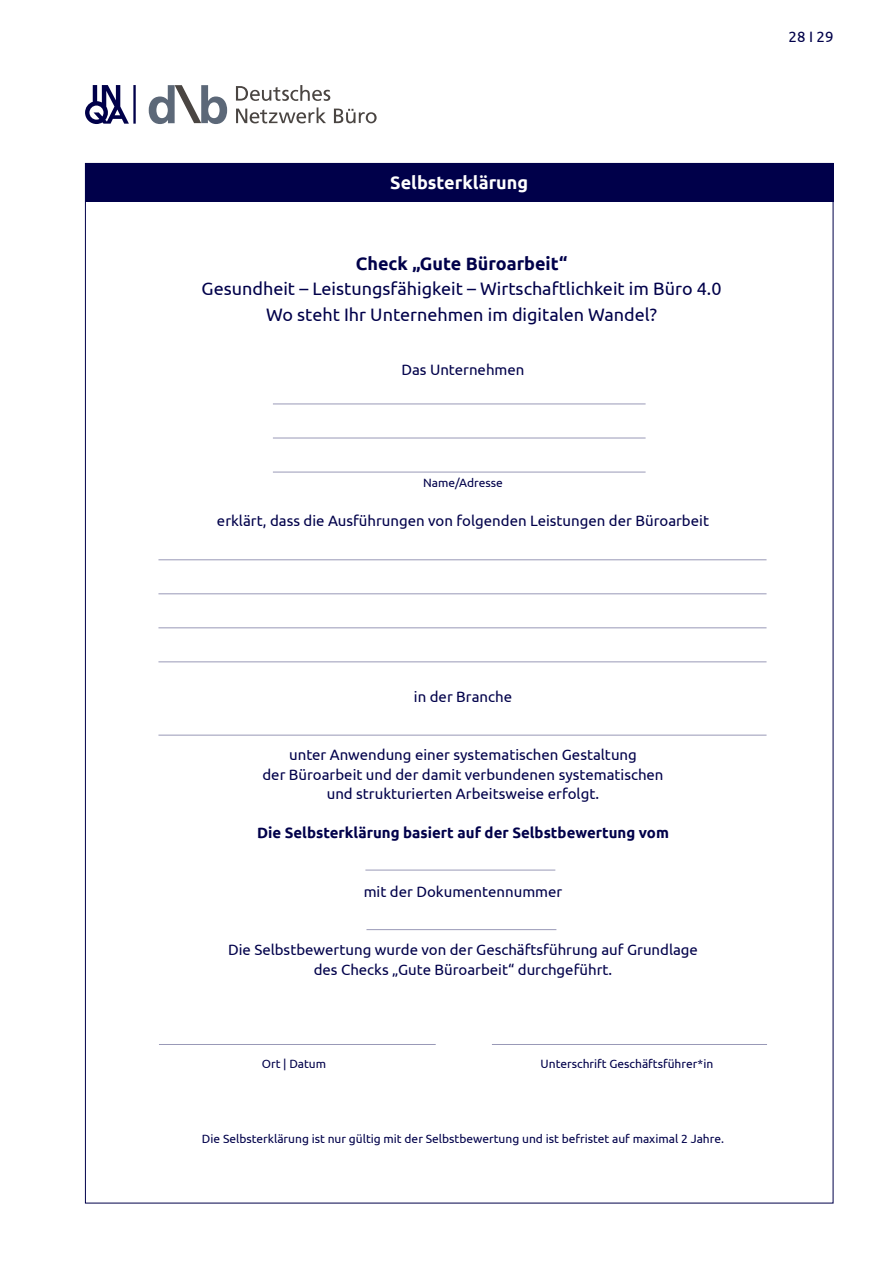
<style>
.page{position:relative;width:893px;height:1263px;background:#fff}
.page>*{position:absolute;margin:0;border:0;box-sizing:border-box;transform-origin:0 0}
.t1{font:18px "Ubuntu";color:#00004a}
.t2{font:700 18px "Ubuntu";color:#00004a}
.t3{font:700 18px "Ubuntu";color:#fff}
.t4{font:15px/19.5px "Ubuntu";color:#00004a;text-align:center}
.t5{font:700 15px "Ubuntu";color:#00004a}
.t6{font:12px "Ubuntu";color:#00004a}
</style>
<div class="page">
<div style="left:85px;top:163px;width:748px;height:39px;background:#00004a"></div>
<hr style="left:273px;top:404px;width:373px;height:1px;background:#9999b7">
<hr style="left:273px;top:438px;width:373px;height:1px;background:#9999b7">
<hr style="left:273px;top:472px;width:373px;height:1px;background:#9999b7">
<hr style="left:158px;top:559px;width:608px;height:1px;background:#9999b7">
<hr style="left:158px;top:593px;width:608px;height:1px;background:#9999b7">
<hr style="left:158px;top:627px;width:608px;height:1px;background:#9999b7">
<hr style="left:158px;top:661px;width:608px;height:1px;background:#9999b7">
<hr style="left:158px;top:735px;width:608px;height:1px;background:#9999b7">
<hr style="left:365px;top:870px;width:190px;height:1px;background:#9999b7">
<hr style="left:366px;top:929px;width:190px;height:1px;background:#9999b7">
<hr style="left:159px;top:1044px;width:277px;height:1px;background:#9999b7">
<hr style="left:492px;top:1044px;width:275px;height:1px;background:#9999b7">
<svg style="left:85px;top:85px;width:51px;height:39px"></svg>
<svg style="left:149px;top:85px;width:78px;height:39px"></svg>
<svg style="left:236px;top:85px;width:141px;height:38px"></svg>
<h2 class="t3" style="left:390px;top:171px;width:139px">Selbsterklärung</h2>
<h3 class="t2" style="left:356px;top:253px;width:213px">Check „Gute Büroarbeit“</h3>
<p class="t1" style="left:202px;top:278px;width:521px">Gesundheit – Leistungsfähigkeit – Wirtschaftlichkeit im Büro 4.0</p>
<p class="t1" style="left:266px;top:304px;width:392px">Wo steht Ihr Unternehmen im digitalen Wandel?</p>
<p class="t4" style="left:402px;top:359px;width:124px">Das Unternehmen</p>
<p class="t6" style="left:423px;top:476px;width:81px">Name/Adresse</p>
<p class="t4" style="left:217px;top:511px;width:494px">erklärt, dass die Ausführungen von folgenden Leistungen der Büroarbeit</p>
<p class="t4" style="left:414px;top:686px;width:100px">in der Branche</p>
<p class="t4" style="left:262px;top:745px;width:403px">unter Anwendung einer systematischen Gestaltung<br>der Büroarbeit und der damit verbundenen systematischen und strukturierten Arbeitsweise erfolgt.</p>
<p class="t5" style="left:257px;top:824px;width:413px">Die Selbsterklärung basiert auf der Selbstbewertung vom</p>
<p class="t4" style="left:364px;top:881px;width:200px">mit der Dokumentennummer</p>
<p class="t4" style="left:228px;top:940px;width:471px">Die Selbstbewertung wurde von der Geschäftsführung auf Grundlage des Checks „Gute Büroarbeit“ durchgeführt.</p>
<p class="t6" style="left:262px;top:1056px;width:66px">Ort | Datum</p>
<p class="t6" style="left:541px;top:1056px;width:174px">Unterschrift Geschäftsführer*in</p>
<p class="t6" style="left:202px;top:1131px;width:524px">Die Selbsterklärung ist nur gültig mit der Selbstbewertung und ist befristet auf maximal 2 Jahre.</p>
<p class="t4" style="left:789px;top:27px;width:46px">28 I 29</p>
</div>
